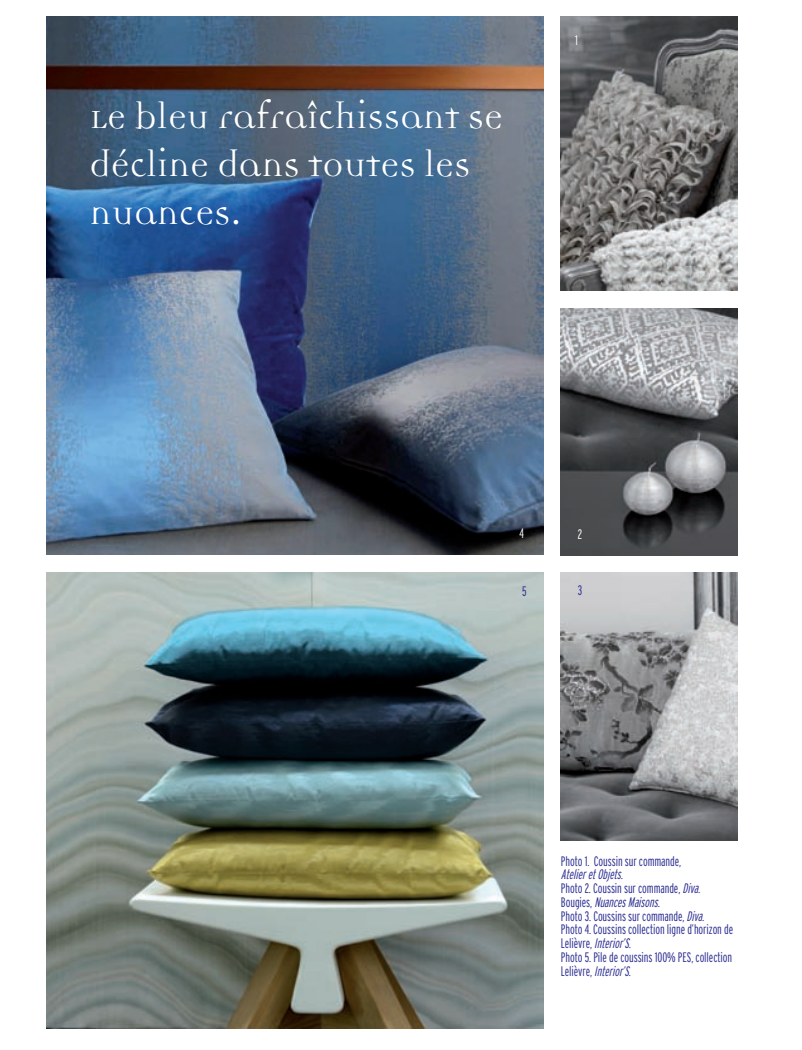
<style>
.page{position:relative;width:802px;height:1050px;background:#fff}
.page>*{position:absolute;margin:0;border:0;box-sizing:border-box;transform-origin:0 0}
.t1{font:40px/48px "Democratica";color:#fff}
.t2{font:300 extra-condensed 13.75px/13.8px "Interstate";letter-spacing:-.005em;color:#2e3092}
.t3{font:300 extra-condensed 13.75px "Interstate";color:#fff}
.s1{font-style:italic}
</style>
<div class="page">
<img style="left:46px;top:16px;width:497px;height:539px">
<img style="left:46px;top:572px;width:497px;height:456px">
<img style="left:561px;top:308px;width:176px;height:247px">
<img style="left:561px;top:572px;width:176px;height:268px">
<img style="left:561px;top:16px;width:176px;height:275px">
<h1 class="t1" style="left:90px;top:95px;width:415px">Le bleu rafraîchissant se décline dans toutes les nuances.</h1>
<p class="t3" style="left:575px;top:32px;width:4px">1</p>
<p class="t3" style="left:519px;top:525px;width:6px">4</p>
<p class="t3" style="left:578px;top:526px;width:6px">2</p>
<p class="t2" style="left:522px;top:585px;width:6px">5</p>
<p class="t2" style="left:578px;top:583px;width:6px">3</p>
<p class="t2" style="left:561px;top:854px;width:122px">Photo 1. Coussin sur commande,</p>
<p class="t2" style="left:561px;top:867px;width:174px"><span class="s1">AtelieretObjets.<br></span>Photo 2. Coussin sur commande, <span class="s1">Diva.<br></span>B o u g i e s , <span class="s1">NuancesMaisons.<br></span>Photo 3. Coussins sur commande, <span class="s1">Diva.<br></span>Photo 4. Coussins collection ligne d’horizon de<br>L e l i è v r e , <span class="s1">Interior’S.<br></span>Photo 5. Pile de coussins 100% PES, collection<br>L e l i è v r e , <span class="s1">Interior’S</span>.</p>
</div>
